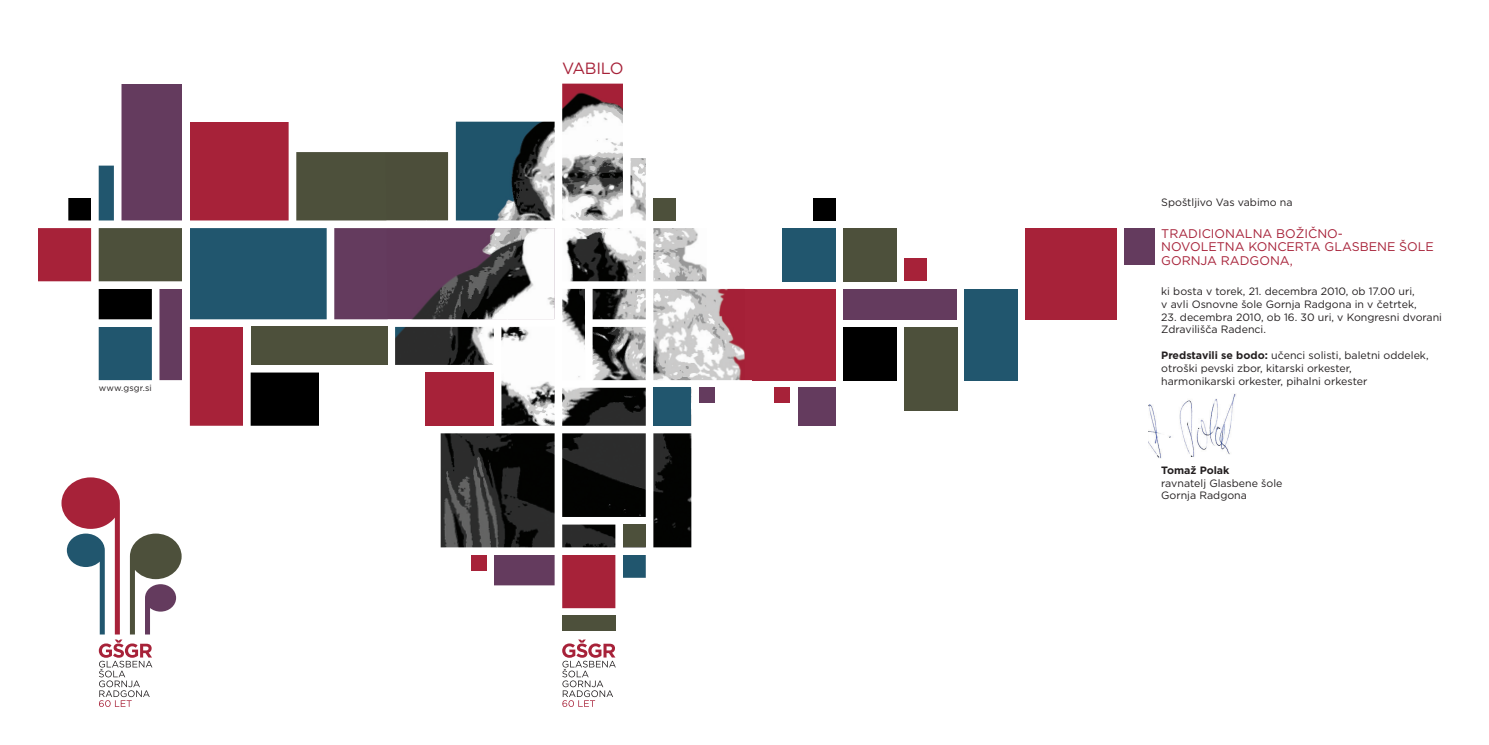
<style>
.page{position:relative;width:1489px;height:745px;background:#fff}
.page>*{position:absolute;margin:0;border:0;box-sizing:border-box;transform-origin:0 0}
.t1{font:16.25px "Gotham";letter-spacing:-.02em;color:#a72239}
.t2{font:12.5px/13.8px "Gotham";color:#a72239}
.t3{font:10.62px/12.8px "Gotham";color:#231f20}
.t4{font:700 10.62px "Gotham";color:#231f20}
.t5{font:8.75px "Gotham";letter-spacing:.02em;color:#231f20}
.s1{font-weight:700}
</style>
<div class="page">
<div style="left:1025px;top:228px;width:91px;height:91px;background:#a72239"></div>
<div style="left:782px;top:228px;width:53px;height:53px;background:#21566e"></div>
<div style="left:843px;top:327px;width:53px;height:53px;background:#000"></div>
<div style="left:964px;top:289px;width:53px;height:91px;background:#21566e"></div>
<div style="left:812px;top:197px;width:23px;height:23px;background:#000"></div>
<div style="left:774px;top:387px;width:16px;height:15px;background:#a72239"></div>
<div style="left:843px;top:289px;width:114px;height:30px;background:#643b5e"></div>
<div style="left:797px;top:387px;width:38px;height:38px;background:#643b5e"></div>
<div style="left:843px;top:228px;width:53px;height:53px;background:#4d503b"></div>
<div style="left:903px;top:327px;width:54px;height:83px;background:#4d503b"></div>
<div style="left:903px;top:258px;width:23px;height:23px;background:#a72239"></div>
<img style="left:1148px;top:394px;width:88px;height:64px">
<div style="left:1124px;top:228px;width:30px;height:36px;background:#643b5e"></div>
<svg style="left:38px;top:83px;width:729px;height:624px"></svg>
<div style="left:425px;top:372px;width:69px;height:53px;background:#a72239"></div>
<div style="left:471px;top:554px;width:15px;height:15px;background:#a72239"></div>
<div style="left:653px;top:387px;width:38px;height:38px;background:#21566e"></div>
<div style="left:623px;top:524px;width:22px;height:23px;background:#4d503b"></div>
<div style="left:699px;top:387px;width:15px;height:15px;background:#643b5e"></div>
<div style="left:251px;top:327px;width:136px;height:37px;background:#4d503b"></div>
<svg style="left:562px;top:639px;width:53px;height:67px"></svg>
<svg style="left:61px;top:477px;width:121px;height:229px"></svg>
<div style="left:562px;top:615px;width:53px;height:15px;background:#4d503b"></div>
<div style="left:653px;top:197px;width:23px;height:23px;background:#4d503b"></div>
<div style="left:752px;top:289px;width:83px;height:91px;background:#a72239"></div>
<p class="t5" style="left:99px;top:383px;width:55px">www.gsgr.si</p>
<h1 class="t1" style="left:562px;top:59px;width:63px">VABILO</h1>
<p class="t3" style="left:1161px;top:195px;width:133px">Spoštljivo Vas vabimo na</p>
<p class="t2" style="left:1161px;top:226px;width:274px">TRADICIONALNA BOŽIČNO-<br>NOVOLETNA KONCERTA GLASBENE ŠOLE<br>GORNJA RADGONA,</p>
<p class="t3" style="left:1161px;top:285px;width:257px">ki bosta v torek, 21. decembra 2010, ob 17.00 uri, v avli Osnovne šole Gornja Radgona in v četrtek,</p>
<p class="t3" style="left:1161px;top:310px;width:282px">23. decembra 2010, ob 16. 30 uri, v Kongresni dvorani<br>Zdravilišča Radenci.</p>
<p class="t3" style="left:1161px;top:348px;width:269px"><span class="s1">Predstavili se bodo:</span> učenci solisti, baletni oddelek, otroški pevski zbor, kitarski orkester,<br>harmonikarski orkester, pihalni orkester</p>
<p class="t4" style="left:1161px;top:463px;width:70px">Tomaž Polak</p>
<p class="t3" style="left:1161px;top:476px;width:123px">ravnatelj Glasbene šole<br>Gornja Radgona</p>
</div>
